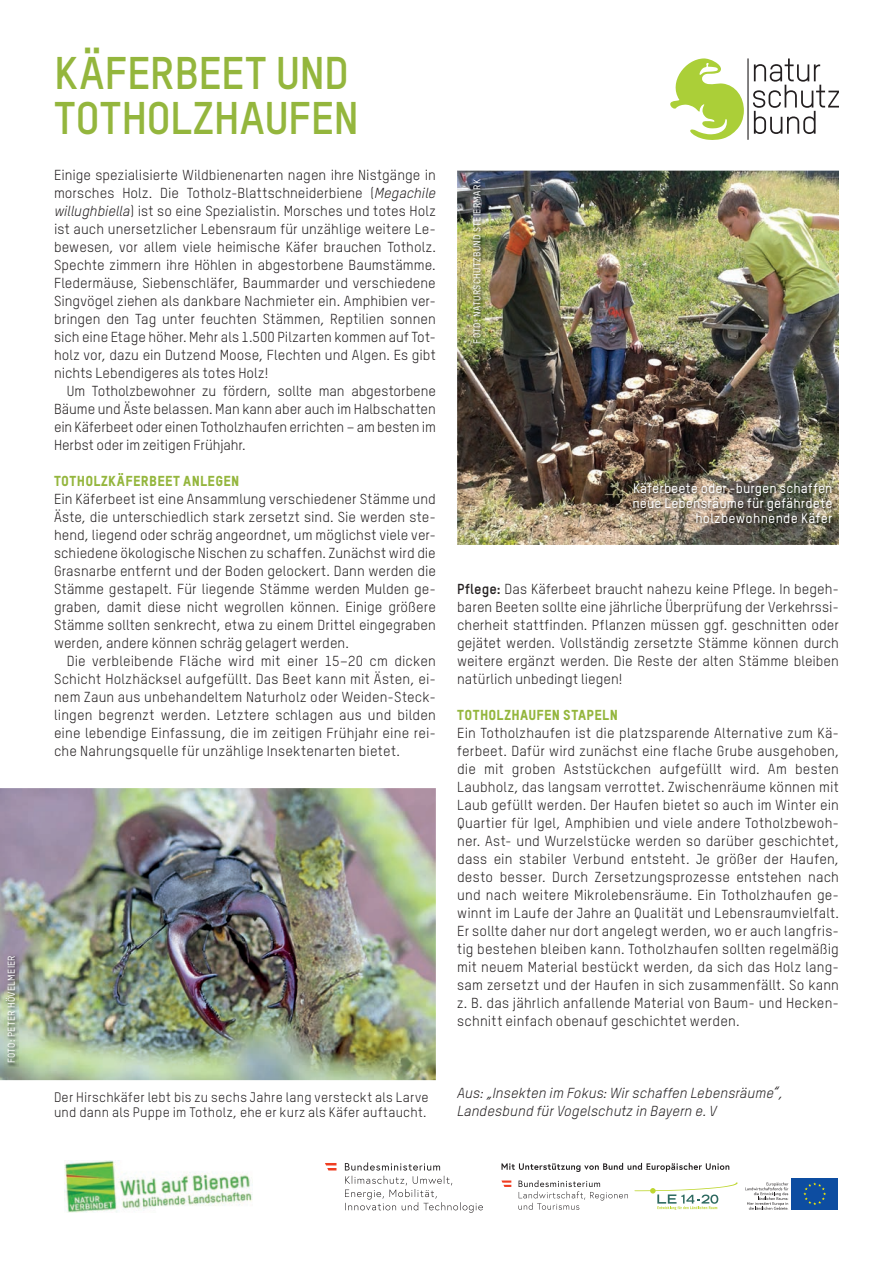
<style>
.page{position:relative;width:893px;height:1263px;background:#fff}
.page>*{position:absolute;margin:0;border:0;box-sizing:border-box;transform-origin:0 0}
.t1{font:700 45px/45px "TSTARPRO";letter-spacing:-.01em;color:#94b63d}
.t2{font:14.25px/18px "TSTARPRO";letter-spacing:.005em;color:#231f20;text-align:justify}
.t3{font:italic 14.25px/18px "TSTARPRO";letter-spacing:.01em;color:#231f20}
.t4{font:14.25px "TSTARPRO Headline";letter-spacing:.025em;color:#94b63d}
.t5{font:13.5px/15px "TSTARPRO";letter-spacing:.015em;color:#231f20}
.t6{font:500 13.5px/15px "TSTARPRO";letter-spacing:.015em;color:#fff;text-align:right}
.t7{font:500 9.75px "TSTARPRO";letter-spacing:.035em;color:#fff}
.s1{font-style:italic}
.s2{font-weight:700}
</style>
<div class="page">
<svg style="left:670px;top:58px;width:74px;height:82px"></svg>
<svg style="left:753px;top:59px;width:86px;height:75px"></svg>
<hr style="left:747px;top:58px;width:2px;height:82px;background:#231f20">
<div style="left:791px;top:1178px;width:47px;height:32px;background:#0d4da1"></div>
<svg style="left:803px;top:1182px;width:23px;height:23px"></svg>
<svg style="left:745px;top:1182px;width:44px;height:28px"></svg>
<svg style="left:634px;top:1182px;width:104px;height:28px"></svg>
<svg style="left:518px;top:1180px;width:110px;height:30px"></svg>
<svg style="left:501px;top:1180px;width:10px;height:7px"></svg>
<svg style="left:501px;top:1163px;width:228px;height:9px"></svg>
<svg style="left:345px;top:1176px;width:138px;height:37px"></svg>
<svg style="left:345px;top:1162px;width:95px;height:8px"></svg>
<svg style="left:325px;top:1163px;width:11px;height:7px"></svg>
<img style="left:64px;top:1160px;width:189px;height:53px">
<img style="left:457px;top:171px;width:382px;height:374px">
<img style="left:0;top:788px;width:436px;height:292px">
<img style="left:5px;top:955px;width:13px;height:111px">
<img style="left:632px;top:482px;width:205px;height:46px">
<img style="left:473px;top:179px;width:11px;height:167px">
<p class="t7" style="left:5px;top:1063px;width:110px;rotate:-90deg">FOTO: PETER HÖVELMEIER</p>
<h1 class="t1" style="left:54px;top:49px;width:307px">KÄFERBEET UND<br>TOTHOLZHAUFEN</h1>
<p class="t2" style="left:54px;top:166px;width:383px">Einige spezialisierte Wildbienenarten nagen ihre Nistgänge in morsches Holz. Die Totholz-Blattschneiderbiene (<span class="s1">Megachile willughbiella</span>) ist so eine Spezialistin. Morsches und totes Holz ist auch unersetzlicher Lebensraum für unzählige weitere Le&shy;bewesen, vor allem viele heimische Käfer brauchen Totholz.<br>Spechte zimmern ihre Höhlen in abgestorbene Baumstämme.<br>Fledermäuse, Siebenschläfer, Baummarder und verschiedene Singvögel ziehen als dankbare Nachmieter ein. Amphibien ver&shy;bringen den Tag unter feuchten Stämmen, Reptilien sonnen sich eine Etage höher. Mehr als 1.500 Pilzarten kommen auf Tot&shy;holz vor, dazu ein Dutzend Moose, Flechten und Algen. Es gibt nichts Lebendigeres als totes Holz!</p>
<p class="t2" style="left:54px;top:382px;width:383px;text-indent:13px">Um Totholzbewohner zu fördern, sollte man abgestorbene Bäume und Äste belassen. Man kann aber auch im Halbschatten ein Käferbeet oder einen Totholzhaufen errichten – am besten im Herbst oder im zeitigen Frühjahr.</p>
<p class="t4" style="left:54px;top:472px;width:187px">TOTHOLZKÄFERBEET ANLEGEN</p>
<p class="t2" style="left:54px;top:490px;width:383px">Ein Käferbeet ist eine Ansammlung verschiedener Stämme und Äste, die unterschiedlich stark zersetzt sind. Sie werden ste&shy;hend, liegend oder schräg angeordnet, um möglichst viele ver&shy;schiedene ökologische Nischen zu schaffen. Zunächst wird die Grasnarbe entfernt und der Boden gelockert. Dann werden die Stämme gestapelt. Für liegende Stämme werden Mulden ge&shy;graben, damit diese nicht wegrollen können. Einige größere Stämme sollten senkrecht, etwa zu einem Drittel eingegraben werden, andere können schräg gelagert werden.</p>
<p class="t2" style="left:54px;top:652px;width:383px;text-indent:13px">Die verbleibende Fläche wird mit einer 15–20 cm dicken Schicht Holzhäcksel aufgefüllt. Das Beet kann mit Ästen, ei&shy;nem Zaun aus unbehandeltem Naturholz oder Weiden-Steck&shy;lingen begrenzt werden. Letztere schlagen aus und bilden eine lebendige Einfassung, die im zeitigen Frühjahr eine rei&shy;che Nahrungsquelle für unzählige Insektenarten bietet.</p>
<p class="t7" style="left:471px;top:343px;width:166px;rotate:-90deg">FOTO: NATURSCHUTZBUND STEIERMARK</p>
<p class="t6" style="left:632px;top:480px;width:202px">Käferbeete oder -burgen schaffen neue Lebensräume für gefährdete holzbewohnende Käfer</p>
<p class="t2" style="left:457px;top:580px;width:383px"><span class="s2">Pflege:</span> Das Käferbeet braucht nahezu keine Pflege. In begeh&shy;baren Beeten sollte eine jährliche Überprüfung der Verkehrssi&shy;cherheit stattfinden. Pflanzen müssen ggf. geschnitten oder gejätet werden. Vollständig zersetzte Stämme können durch weitere ergänzt werden. Die Reste der alten Stämme bleiben natürlich unbedingt liegen!</p>
<p class="t4" style="left:457px;top:706px;width:162px">TOTHOLZHAUFEN STAPELN</p>
<p class="t2" style="left:457px;top:724px;width:383px">Ein Totholzhaufen ist die platzsparende Alternative zum Kä&shy;ferbeet. Dafür wird zunächst eine flache Grube ausgehoben, die mit groben Aststückchen aufgefüllt wird. Am besten Laubholz, das langsam verrottet. Zwischenräume können mit Laub gefüllt werden. Der Haufen bietet so auch im Winter ein Quartier für Igel, Amphibien und viele andere Totholzbewoh&shy;ner. Ast- und Wurzelstücke werden so darüber geschichtet, dass ein stabiler Verbund entsteht. Je größer der Haufen, desto besser. Durch Zersetzungsprozesse entstehen nach und nach weitere Mikrolebensräume. Ein Totholzhaufen ge&shy;winnt im Laufe der Jahre an Qualität und Lebensraumvielfalt.<br>Er sollte daher nur dort angelegt werden, wo er auch langfris&shy;tig bestehen bleiben kann. Totholzhaufen sollten regelmäßig mit neuem Material bestückt werden, da sich das Holz lang&shy;sam zersetzt und der Haufen in sich zusammenfällt. So kann z. B. das jährlich anfallende Material von Baum- und Hecken&shy;schnitt einfach obenauf geschichtet werden.</p>
<p class="t5" style="left:54px;top:1090px;width:376px">Der Hirschkäfer lebt bis zu sechs Jahre lang versteckt als Larve und dann als Puppe im Totholz, ehe er kurz als Käfer auftaucht.</p>
<p class="t3" style="left:457px;top:1084px;width:327px">Aus: „Insekten im Fokus: Wir schaffen Lebensräume“,<br>Landesbund für Vogelschutz in Bayern e. V</p>
</div>
